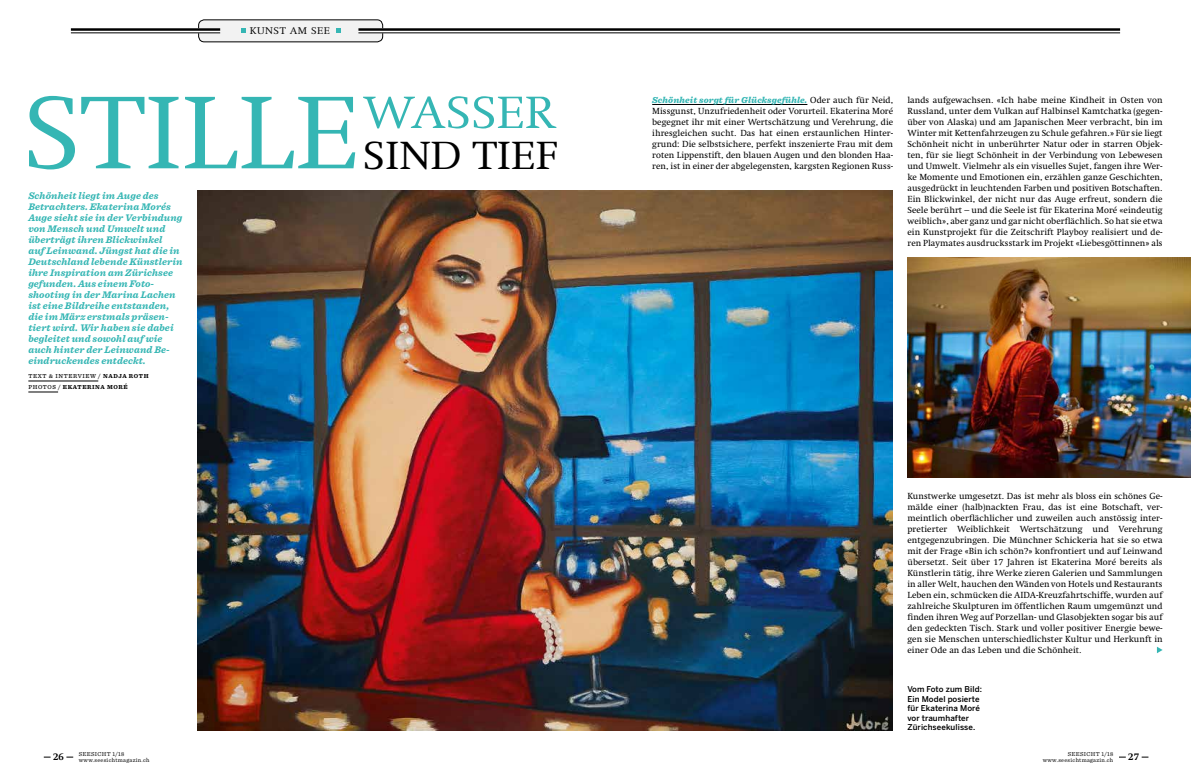
<style>
.page{position:relative;width:1191px;height:780px;background:#fff}
.page>*{position:absolute;margin:0;border:0;box-sizing:border-box;transform-origin:0 0}
.t1{font:300 105px "Swift LT Pro";color:#35b6b4;scale:1.1 1}
.t2{font:300 46px "Swift LT Pro";color:#35b6b4;scale:1.1 1}
.t3{font:300 40px "Swift LT Pro";color:#000;scale:1.1 1}
.t4{font:italic 700 10px/11px "Sentinel";letter-spacing:.01em;color:#35b6b4}
.t5{font:700 10px "Swift LT Pro";color:#000}
.t6{font:300 9.9px "Swift LT Pro";letter-spacing:.05em;color:#000;scale:1.11 1}
.t7{font:9px/11px "Swift LT Pro";letter-spacing:.005em;color:#000;text-align:justify}
.t8{font:italic 900 9px "Sentinel";letter-spacing:.01em;color:#35b6b4}
.t9{font:500 8px/9.5px "Benton Sans";letter-spacing:.01em;color:#000}
.t10{font:6px/6px "Sentinel";letter-spacing:.05em;color:#000}
.t11{font:500 6px/11px "Sentinel";letter-spacing:.1em;color:#000}
.s1{font-weight:700}
.s2{font-family:"Swift LT Pro";font-weight:400;font-style:normal;color:#000}
</style>
<div class="page">
<hr style="left:652px;top:104px;width:155px;height:1px;background:#000">
<img style="left:198px;top:191px;width:694px;height:539px">
<hr style="left:28px;top:380px;width:70px;height:1px;background:#000">
<hr style="left:28px;top:391px;width:30px;height:1px;background:#000">
<svg style="left:1157px;top:646px;width:5px;height:7px"></svg>
<img style="left:907px;top:257px;width:284px;height:221px">
<div style="left:199px;top:20px;width:184px;height:22px;background:#f2f2f2;border-radius:6px"></div>
<div style="left:198px;top:20px;width:185px;height:22px;border:1px solid #000;border-radius:6px"></div>
<svg style="left:241px;top:29px;width:4px;height:4px"></svg>
<svg style="left:336px;top:29px;width:4px;height:4px"></svg>
<div style="left:358px;top:28px;width:762px;height:5px;background:#fff"></div>
<hr style="left:358px;top:28px;width:762px;height:3px;background:#000">
<hr style="left:358px;top:32px;width:762px;height:1px;background:#000">
<div style="left:71px;top:28px;width:149px;height:5px;background:#fff"></div>
<hr style="left:71px;top:28px;width:149px;height:3px;background:#000">
<hr style="left:71px;top:32px;width:149px;height:1px;background:#000">
<p class="t6" style="left:250px;top:25px;width:74px">KUNST AM SEE</p>
<h1 class="t1" style="left:23px;top:73px;width:308px">STILLE</h1>
<h2 class="t2" style="left:363px;top:86px;width:177px">WASSER</h2>
<h3 class="t3" style="left:363px;top:132px;width:178px">SIND TIEF</h3>
<p class="t4" style="left:28px;top:190px;width:156px">Schönheit liegt im Auge des<br>Betrachters. Ekaterina Morés<br>Auge sieht sie in der Verbindung von Mensch und Umwelt und überträgt ihren Blickwinkel<br>auf Leinwand. Jüngst hat die in<br>Deutschland lebende Künstlerin ihre Inspiration am Zürichsee gefunden. Aus einem Foto&shy;shooting in der Marina Lachen ist eine Bildreihe entstanden, die im März erstmals präsen&shy;tiert wird. Wir haben sie dabei begleitet und sowohl auf wie auch hinter der Leinwand Be&shy;eindruckendes entdeckt.</p>
<p class="t11" style="left:28px;top:370px;width:122px">TEXT &amp; INTERVIEW / <span class="s1">NADJA ROTH<br></span>PHOTOS / <span class="s1">EKATERINA MORÉ</span></p>
<p class="t8" style="left:652px;top:93px;width:242px">Schönheit sorgt für Glücksgefühle. <span class="s2">Oder auch für Neid,</span></p>
<p class="t7" style="left:652px;top:105px;width:242px">Missgunst, Unzufriedenheit oder Vorurteil. Ekaterina Moré begegnet ihr mit einer Wertschätzung und Verehrung, die ihresgleichen sucht. Das hat einen erstaunlichen Hinter&shy;grund: Die selbstsichere, perfekt inszenierte Frau mit dem roten Lippenstift, den blauen Augen und den blonden Haa&shy;ren, ist in einer der abgelegensten, kargsten Regionen Russ-</p>
<p class="t7" style="left:907px;top:94px;width:257px">lands aufgewachsen. «Ich habe meine Kindheit in Osten von Russland, unter dem Vulkan auf Halbinsel Kamtchatka (gegen&shy;über von Alaska) und am Japanischen Meer verbracht, bin im Winter mit Kettenfahrzeugen zu Schule gefahren.» Für sie liegt Schönheit nicht in unberührter Natur oder in starren Objek&shy;ten, für sie liegt Schönheit in der Verbindung von Lebewesen und Umwelt. Vielmehr als ein visuelles Sujet, fangen ihre Wer&shy;ke Momente und Emotionen ein, erzählen ganze Geschichten, ausgedrückt in leuchtenden Farben und positiven Botschaften.<br>Ein Blickwinkel, der nicht nur das Auge erfreut, sondern die Seele berührt – und die Seele ist für Ekaterina Moré «eindeutig weiblich», aber ganz und gar nicht oberflächlich. So hat sie etwa ein Kunstprojekt für die Zeitschrift Playboy realisiert und de&shy;ren Playmates ausdrucksstark im Projekt «Liebesgöttinnen» als</p>
<p class="t7" style="left:907px;top:490px;width:257px">Kunstwerke umgesetzt. Das ist mehr als bloss ein schönes Ge&shy;mälde einer (halb)nackten Frau, das ist eine Botschaft, ver&shy;meintlich oberflächlicher und zuweilen auch anstössig inter&shy;pretierter Weiblichkeit Wertschätzung und Verehrung entgegenzubringen. Die Münchner Schickeria hat sie so etwa mit der Frage «Bin ich schön?» konfrontiert und auf Leinwand übersetzt. Seit über 17 Jahren ist Ekaterina Moré bereits als Künstlerin tätig, ihre Werke zieren Galerien und Sammlungen in aller Welt, hauchen den Wänden von Hotels und Restaurants Leben ein, schmücken die AIDA-Kreuzfahrtschiffe, wurden auf zahlreiche Skulpturen im öffentlichen Raum umgemünzt und finden ihren Weg auf Porzellan- und Glasobjekten sogar bis auf den gedeckten Tisch. Stark und voller positiver Energie bewe&shy;gen sie Menschen unterschiedlichster Kultur und Herkunft in einer Ode an das Leben und die Schönheit.</p>
<p class="t9" style="left:907px;top:684px;width:76px">Vom Foto zum Bild:<br>Ein Model posierte für Ekaterina Moré vor traumhafter<br>Zürichseekulisse.</p>
<p class="t5" style="left:43px;top:750px;width:23px">- 26</p>
<p class="t10" style="left:79px;top:750px;width:72px">SEESICHT 1/18 www.seesichtmagazin.ch</p>
<p class="t10" style="left:1042px;top:750px;width:72px;text-align:right">SEESICHT 1/18 www.seesichtmagazin.ch</p>
<p class="t5" style="left:1128px;top:750px;width:12px">27</p>
</div>
